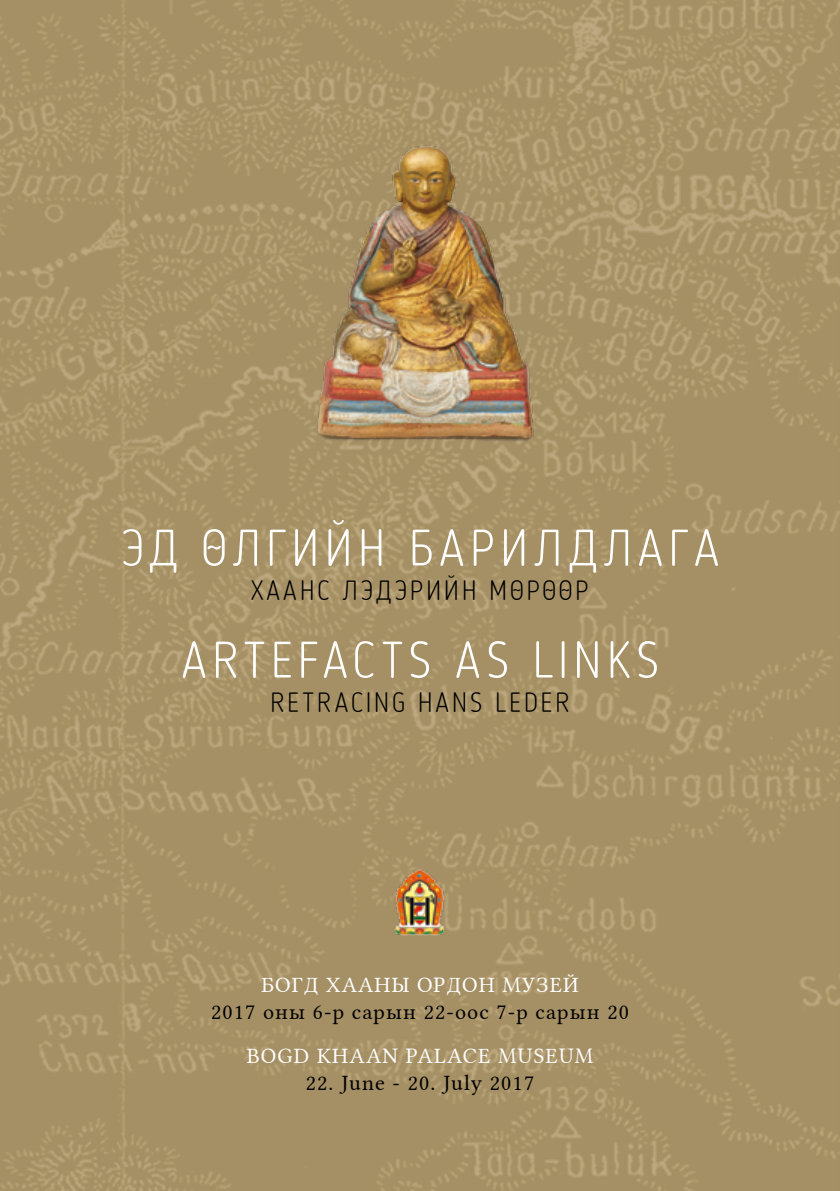
<style>
.page{position:relative;width:840px;height:1191px;background:#fff}
.page>*{position:absolute;margin:0;border:0;box-sizing:border-box;transform-origin:0 0}
.t1{font:52px "Blogger Sans Extra Light 2";letter-spacing:.05em;color:#fff}
.t2{font:28px "Blogger Sans Extra Light 2";letter-spacing:.05em;color:#000}
.t3{font:22px "Lin Libertine";letter-spacing:.05em;color:#000}
.t4{font:22px "Lin Libertine";letter-spacing:.05em;color:#fff}
</style>
<div class="page">
<img style="left:0;top:0;width:839px;height:1191px">
<img style="left:218px;top:139px;width:408px;height:311px">
<img style="left:383px;top:869px;width:73px;height:66px">
<h1 class="t1" style="left:119px;top:517px;width:602px">ЭД ӨЛГИЙН БАРИЛДЛАГА</h1>
<p class="t2" style="left:250px;top:573px;width:340px">ХААНС ЛЭДЭРИЙН МӨРӨӨР</p>
<h1 class="t1" style="left:179px;top:629px;width:482px">ARTEFACTS AS LINKS</h1>
<p class="t2" style="left:269px;top:685px;width:302px">RETRACING HANS LEDER</p>
<p class="t4" style="left:261px;top:967px;width:318px">БОГД ХААНЫ ОРДОН МУЗЕЙ</p>
<p class="t3" style="left:211px;top:994px;width:419px">2017 ОНЫ 6-Р САРЫН 22-ООС 7-Р САРЫН 20</p>
<p class="t4" style="left:246px;top:1038px;width:347px">BOGD KHAAN PALACE MUSEUM</p>
<p class="t3" style="left:305px;top:1064px;width:230px">22. JUNE - 20. JULY 2017</p>
</div>
